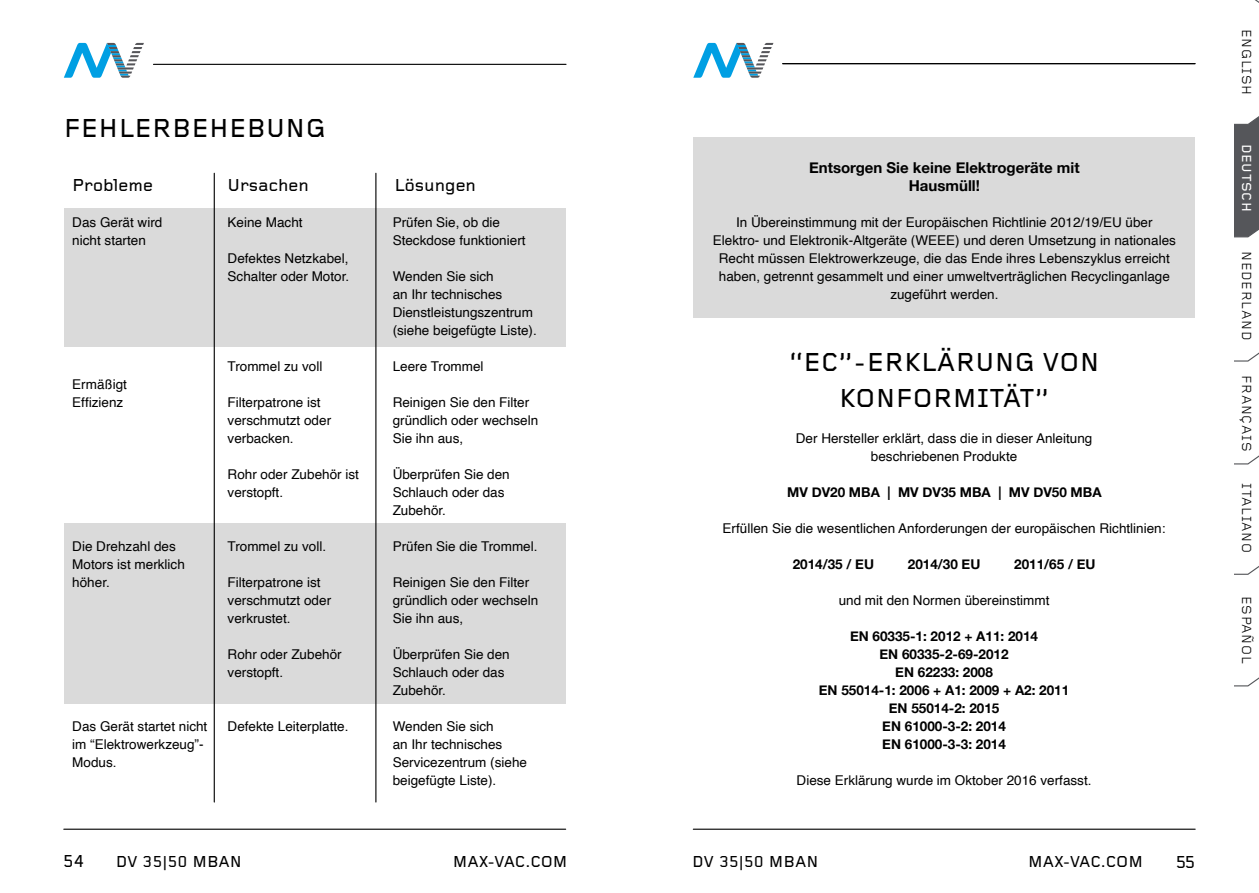
<style>
.page{position:relative;width:1259px;height:893px;background:#fff}
.page>*{position:absolute;margin:0;border:0;box-sizing:border-box;transform-origin:0 0}
.t1{font:500 27px/36px "Foundry Gridnik";letter-spacing:.015em;color:#000;text-align:center}
.t2{font:500 18px "Foundry Gridnik";color:#000}
.t3{font:500 16.5px "Foundry Gridnik";color:#000}
.t4{font:700 15px/18px "Helvetica Neue";color:#000;text-align:center}
.t5{font:13.65px "Foundry Gridnik";letter-spacing:.055em;color:#000}
.t6{font:500 13.65px "Foundry Gridnik";letter-spacing:.055em;color:#fff}
.t7{font:13.5px/18px "Helvetica";color:#000}
.t8{font:700 13.5px/18px "Helvetica Neue";color:#000;text-align:center}
</style>
<div class="page">
<hr style="left:693px;top:829px;width:502px;height:1px;background:#000">
<hr style="left:64px;top:829px;width:502px;height:1px;background:#000">
<svg style="left:693px;top:43px;width:80px;height:35px"></svg>
<hr style="left:153px;top:64px;width:413px;height:1px;background:#000">
<svg style="left:64px;top:43px;width:80px;height:35px"></svg>
<hr style="left:782px;top:63px;width:413px;height:1px;background:#000">
<svg style="left:1234px;top:0;width:25px;height:687px"></svg>
<div style="left:64px;top:208px;width:502px;height:139px;background:#dadada"></div>
<div style="left:64px;top:524px;width:502px;height:180px;background:#dadada"></div>
<hr style="left:214px;top:173px;width:1px;height:629px;background:#000">
<hr style="left:375px;top:173px;width:1px;height:629px;background:#000">
<div style="left:693px;top:137px;width:502px;height:180px;background:#dadada"></div>
<h1 class="t1" style="left:64px;top:112px;width:263px">FEHLERBEHEBUNG</h1>
<h2 class="t2" style="left:72px;top:175px;width:82px">Probleme</h2>
<h2 class="t2" style="left:227px;top:175px;width:83px">Ursachen</h2>
<h2 class="t2" style="left:394px;top:175px;width:83px">Lösungen</h2>
<p class="t7" style="left:72px;top:214px;width:92px">Das Gerät wird nicht starten</p>
<p class="t7" style="left:393px;top:214px;width:134px">Prüfen Sie, ob die<br>Steckdose funktioniert</p>
<p class="t7" style="left:393px;top:268px;width:146px">Wenden Sie sich<br>an Ihr technisches<br>Dienstleistungszentrum (siehe beigefügte Liste).</p>
<p class="t7" style="left:393px;top:358px;width:92px">Leere Trommel</p>
<p class="t7" style="left:393px;top:394px;width:147px">Reinigen Sie den Filter gründlich oder wechseln<br>Sie ihn aus,</p>
<p class="t7" style="left:393px;top:466px;width:119px">Überprüfen Sie den<br>Schlauch oder das<br>Zubehör.</p>
<p class="t7" style="left:393px;top:538px;width:146px">Prüfen Sie die Trommel.</p>
<p class="t7" style="left:393px;top:574px;width:147px">Reinigen Sie den Filter gründlich oder wechseln<br>Sie ihn aus,</p>
<p class="t7" style="left:393px;top:646px;width:119px">Überprüfen Sie den<br>Schlauch oder das<br>Zubehör.</p>
<p class="t7" style="left:393px;top:718px;width:136px">Wenden Sie sich<br>an Ihr technisches<br>Servicezentrum (siehe beigefügte Liste).</p>
<p class="t7" style="left:228px;top:214px;width:77px">Keine Macht</p>
<p class="t7" style="left:228px;top:250px;width:123px">Defektes Netzkabel,<br>Schalter oder Motor.</p>
<p class="t7" style="left:228px;top:358px;width:96px">Trommel zu voll</p>
<p class="t7" style="left:228px;top:394px;width:105px">Filterpatrone ist verschmutzt oder verbacken.</p>
<p class="t7" style="left:228px;top:466px;width:133px">Rohr oder Zubehör ist verstopft.</p>
<p class="t7" style="left:72px;top:376px;width:56px">Ermäßigt<br>Effizienz</p>
<p class="t7" style="left:72px;top:538px;width:114px">Die Drehzahl des<br>Motors ist merklich höher.</p>
<p class="t7" style="left:228px;top:538px;width:100px">Trommel zu voll.</p>
<p class="t7" style="left:228px;top:574px;width:105px">Filterpatrone ist verschmutzt oder verkrustet.</p>
<p class="t7" style="left:228px;top:646px;width:116px">Rohr oder Zubehör verstopft.</p>
<p class="t7" style="left:72px;top:718px;width:137px">Das Gerät startet nicht im “Elektrowerkzeug”-<br>Modus.</p>
<p class="t7" style="left:228px;top:718px;width:122px">Defekte Leiterplatte.</p>
<p class="t4" style="left:809px;top:159px;width:272px">Entsorgen Sie keine Elektrogeräte mit<br>Hausmüll!</p>
<p class="t7" style="left:713px;top:214px;width:464px;text-align:center">In Übereinstimmung mit der Europäischen Richtlinie 2012/19/EU über Elektro- und Elektronik-Altgeräte (WEEE) und deren Umsetzung in nationales Recht müssen Elektrowerkzeuge, die das Ende ihres Lebenszyklus erreicht haben, getrennt gesammelt und einer umweltverträglichen Recyclinganlage zugeführt werden.</p>
<h1 class="t1" style="left:788px;top:346px;width:312px">“EC”-ERKLÄRUNG VON<br>KONFORMITÄT”</h1>
<p class="t7" style="left:796px;top:430px;width:298px;text-align:center">Der Hersteller erklärt, dass die in dieser Anleitung beschriebenen Produkte</p>
<p class="t8" style="left:787px;top:484px;width:316px">MV DV20 MBA | MV DV35 MBA | MV DV50 MBA</p>
<p class="t7" style="left:722px;top:520px;width:444px">Erfüllen Sie die wesentlichen Anforderungen der europäischen Richtlinien:</p>
<p class="t8" style="left:792px;top:556px;width:83px">2014/35 / EU</p>
<p class="t8" style="left:908px;top:556px;width:74px">2014/30 EU</p>
<p class="t8" style="left:1014px;top:556px;width:83px">2011/65 / EU</p>
<p class="t7" style="left:838px;top:592px;width:212px">und mit den Normen übereinstimmt</p>
<p class="t8" style="left:819px;top:628px;width:252px">EN 60335-1: 2012 + A11: 2014<br>EN 60335-2-69-2012<br>EN 62233: 2008<br>EN 55014-1: 2006 + A1: 2009 + A2: 2011<br>EN 55014-2: 2015<br>EN 61000-3-2: 2014<br>EN 61000-3-3: 2014</p>
<p class="t7" style="left:796px;top:772px;width:296px">Diese Erklärung wurde im Oktober 2016 verfasst.</p>
<h2 class="t2" style="left:63px;top:851px;width:23px">54</h2>
<p class="t3" style="left:116px;top:852px;width:128px">DV 35|50 MBAN</p>
<p class="t3" style="left:453px;top:852px;width:116px">MAX-VAC.COM</p>
<p class="t3" style="left:692px;top:852px;width:128px">DV 35|50 MBAN</p>
<p class="t3" style="left:1028px;top:852px;width:116px">MAX-VAC.COM</p>
<h2 class="t2" style="left:1175px;top:852px;width:21px">55</h2>
<p class="t5" style="left:1254px;top:29px;width:68px;rotate:90deg">ENGLISH</p>
<p class="t6" style="left:1254px;top:143px;width:69px;rotate:90deg">DEUTSCH</p>
<p class="t5" style="left:1254px;top:251px;width:91px;rotate:90deg">NEDERLAND</p>
<p class="t5" style="left:1254px;top:375px;width:78px;rotate:90deg">FRANÇAIS</p>
<p class="t5" style="left:1254px;top:483px;width:71px;rotate:90deg">ITALIANO</p>
<p class="t5" style="left:1254px;top:596px;width:69px;rotate:90deg">ESPAÑOL</p>
</div>
